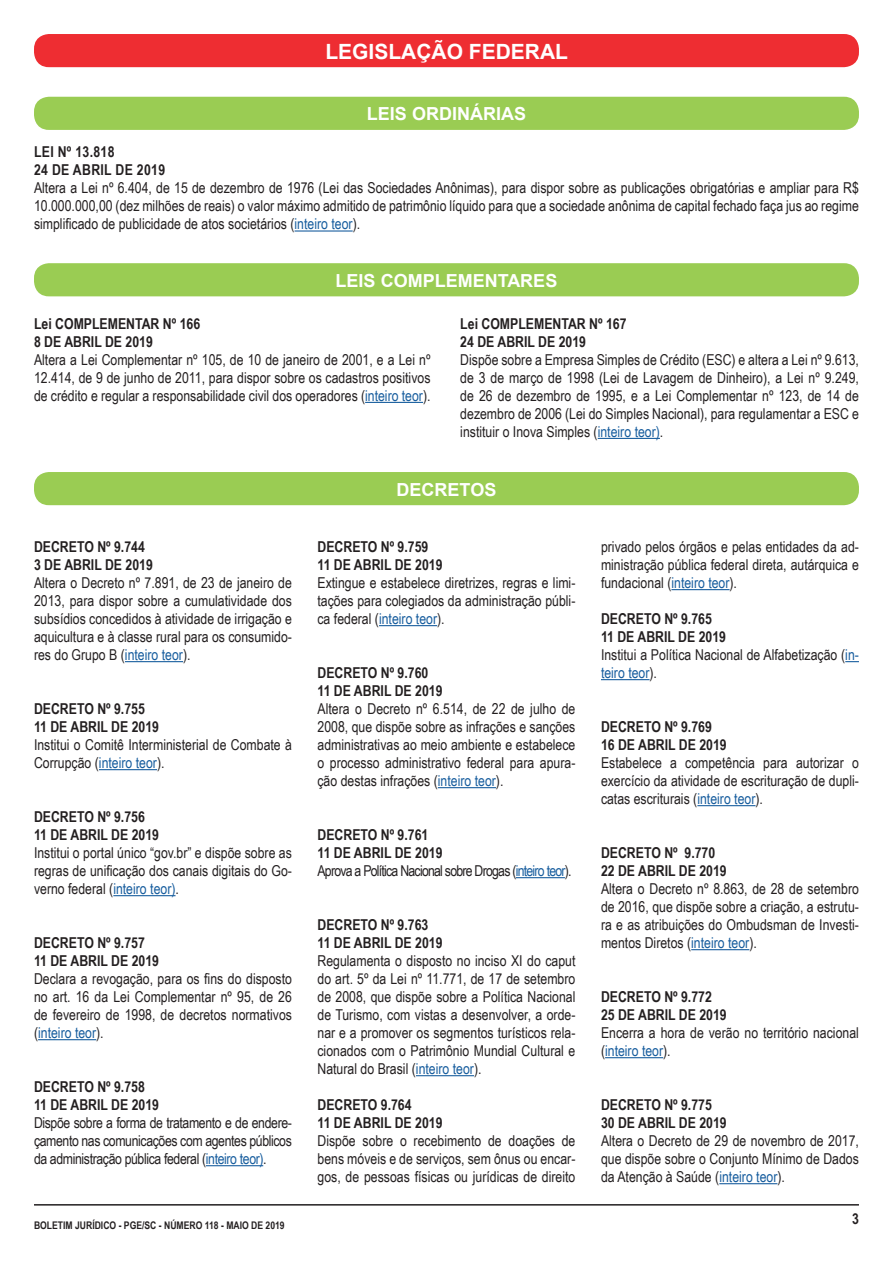
<style>
.page{position:relative;width:893px;height:1263px;background:#fff}
.page>*{position:absolute;margin:0;border:0;box-sizing:border-box;transform-origin:0 0}
.t1{font:700 21px "Arial";color:#fff}
.t2{font:700 18px "Arial";color:#fff}
.t3{font:15px/18px "Arial Narrow";color:#231f20;text-align:justify}
.t4{font:700 15px "Arial Narrow";color:#231f20}
.t5{font:15px "Arial Narrow";letter-spacing:-.05em;color:#231f20}
.t6{font:700 15px "Arial Narrow";letter-spacing:.02em;color:#231f20}
.t7{font:700 10.5px "Arial Narrow";color:#231f20}
.s1{color:#175d9e}
</style>
<div class="page">
<hr style="left:34px;top:1204px;width:825px;height:1px;background:#231f20">
<div style="left:34px;top:34px;width:825px;height:33px;background:#ee2d32;border-radius:15px"></div>
<div style="left:34px;top:472px;width:825px;height:33px;background:#9acc53;border-radius:15px"></div>
<hr style="left:125px;top:661px;width:58px;height:1px;background:#175d9e">
<hr style="left:99px;top:769px;width:58px;height:1px;background:#175d9e">
<hr style="left:113px;top:895px;width:63px;height:1px;background:#175d9e">
<hr style="left:38px;top:1039px;width:58px;height:1px;background:#175d9e">
<hr style="left:206px;top:1165px;width:57px;height:1px;background:#175d9e">
<hr style="left:379px;top:625px;width:58px;height:1px;background:#175d9e">
<hr style="left:438px;top:787px;width:58px;height:1px;background:#175d9e">
<hr style="left:516px;top:877px;width:49px;height:1px;background:#175d9e">
<hr style="left:416px;top:1075px;width:58px;height:1px;background:#175d9e">
<hr style="left:671px;top:589px;width:58px;height:1px;background:#175d9e">
<svg style="left:845px;top:661px;width:14px;height:1px"></svg>
<hr style="left:601px;top:679px;width:48px;height:1px;background:#175d9e">
<hr style="left:697px;top:805px;width:58px;height:1px;background:#175d9e">
<hr style="left:691px;top:949px;width:58px;height:1px;background:#175d9e">
<hr style="left:605px;top:1057px;width:58px;height:1px;background:#175d9e">
<hr style="left:719px;top:1183px;width:58px;height:1px;background:#175d9e">
<hr style="left:295px;top:230px;width:58px;height:2px;background:#175d9e">
<div style="left:34px;top:97px;width:825px;height:33px;background:#9acc53;border-radius:15px"></div>
<div style="left:34px;top:263px;width:825px;height:33px;background:#9acc53;border-radius:15px"></div>
<hr style="left:365px;top:402px;width:58px;height:1px;background:#175d9e">
<hr style="left:598px;top:438px;width:62px;height:1px;background:#175d9e">
<p class="t1" style="left:325px;top:37px;width:244px">LEGISLAÇÃO FEDERAL</p>
<p class="t2" style="left:367px;top:102px;width:161px">LEIS ORDINÁRIAS</p>
<p class="t6" style="left:34px;top:141px;width:82px">LEI Nº 13.818</p>
<p class="t6" style="left:34px;top:159px;width:133px">24 DE ABRIL DE 2019</p>
<p class="t3" style="left:34px;top:179px;width:826px">Altera a Lei nº 6.404, de 15 de dezembro de 1976 (Lei das Sociedades Anônimas), para dispor sobre as publicações obrigatórias e ampliar para R$ 10.000.000,00 (dez milhões de reais) o valor máximo admitido de patrimônio líquido para que a sociedade anônima de capital fechado faça jus ao regime simplificado de publicidade de atos societários (<span class="s1">inteiro teor</span>).</p>
<p class="t2" style="left:336px;top:268px;width:223px">LEIS COMPLEMENTARES</p>
<p class="t4" style="left:34px;top:312px;width:168px">Lei COMPLEMENTAR Nº 166</p>
<p class="t4" style="left:34px;top:330px;width:120px">8 DE ABRIL DE 2019</p>
<p class="t3" style="left:34px;top:350px;width:398px">Altera a Lei Complementar nº 105, de 10 de janeiro de 2001, e a Lei nº 12.414, de 9 de junho de 2011, para dispor sobre os cadastros positivos de crédito e regular a responsabilidade civil dos operadores (<span class="s1">inteiro teor</span>).</p>
<p class="t4" style="left:460px;top:312px;width:168px">Lei COMPLEMENTAR Nº 167</p>
<p class="t4" style="left:460px;top:330px;width:127px">24 DE ABRIL DE 2019</p>
<p class="t3" style="left:460px;top:350px;width:400px">Dispõe sobre a Empresa Simples de Crédito (ESC) e altera a Lei nº 9.613, de 3 de março de 1998 (Lei de Lavagem de Dinheiro), a Lei nº 9.249, de 26 de dezembro de 1995, e a Lei Complementar nº 123, de 14 de dezembro de 2006 (Lei do Simples Nacional), para regulamentar a ESC e instituir o Inova Simples (<span class="s1">inteiro teor)</span>.</p>
<p class="t4" style="left:34px;top:535px;width:112px">DECRETO Nº 9.744</p>
<p class="t4" style="left:34px;top:553px;width:120px">3 DE ABRIL DE 2019</p>
<p class="t3" style="left:34px;top:573px;width:259px">Altera o Decreto nº 7.891, de 23 de janeiro de 2013, para dispor sobre a cumulatividade dos subsídios concedidos à atividade de irrigação e aquicultura e à classe rural para os consumido&shy;res do Grupo B (<span class="s1">inteiro teor</span>).</p>
<p class="t4" style="left:34px;top:697px;width:112px">DECRETO Nº 9.755</p>
<p class="t4" style="left:34px;top:715px;width:127px">11 DE ABRIL DE 2019</p>
<p class="t3" style="left:34px;top:735px;width:259px">Institui o Comitê Interministerial de Combate à<br>Corrupção (<span class="s1">inteiro teor</span>).</p>
<p class="t4" style="left:34px;top:805px;width:112px">DECRETO Nº 9.756</p>
<p class="t4" style="left:34px;top:823px;width:127px">11 DE ABRIL DE 2019</p>
<p class="t3" style="left:34px;top:843px;width:259px">Institui o portal único “gov.br” e dispõe sobre as regras de unificação dos canais digitais do Go&shy;verno federal (<span class="s1">inteiro teor)</span>.</p>
<p class="t4" style="left:34px;top:931px;width:112px">DECRETO Nº 9.757</p>
<p class="t4" style="left:34px;top:949px;width:127px">11 DE ABRIL DE 2019</p>
<p class="t3" style="left:34px;top:969px;width:259px">Declara a revogação, para os fins do disposto no art. 16 da Lei Complementar nº 95, de 26 de fevereiro de 1998, de decretos normativos (<span class="s1">inteiro teor</span>).</p>
<p class="t4" style="left:34px;top:1075px;width:112px">DECRETO Nº 9.758</p>
<p class="t4" style="left:34px;top:1093px;width:127px">11 DE ABRIL DE 2019</p>
<p class="t3" style="left:34px;top:1113px;width:259px">Dispõe sobre a forma de tratamento e de endere&shy;çamento nas comunicações com agentes públicos da administração pública federal (<span class="s1">inteiro teor)</span>.</p>
<p class="t2" style="left:397px;top:477px;width:101px">DECRETOS</p>
<p class="t4" style="left:317px;top:535px;width:112px">DECRETO Nº 9.759</p>
<p class="t4" style="left:317px;top:553px;width:127px">11 DE ABRIL DE 2019</p>
<p class="t3" style="left:317px;top:573px;width:259px">Extingue e estabelece diretrizes, regras e limi&shy;tações para colegiados da administração públi&shy;ca federal (<span class="s1">inteiro teor</span>).</p>
<p class="t4" style="left:317px;top:661px;width:112px">DECRETO Nº 9.760</p>
<p class="t4" style="left:317px;top:679px;width:127px">11 DE ABRIL DE 2019</p>
<p class="t3" style="left:317px;top:699px;width:259px">Altera o Decreto nº 6.514, de 22 de julho de 2008, que dispõe sobre as infrações e sanções administrativas ao meio ambiente e estabelece o processo administrativo federal para apura&shy;ção destas infrações (<span class="s1">inteiro teor</span>).</p>
<p class="t4" style="left:317px;top:823px;width:112px">DECRETO Nº 9.761</p>
<p class="t4" style="left:317px;top:841px;width:127px">11 DE ABRIL DE 2019</p>
<p class="t5" style="left:317px;top:860px;width:256px">Aprova a Política Nacional sobre Drogas (<span class="s1">inteiro teor</span>).</p>
<p class="t4" style="left:317px;top:913px;width:112px">DECRETO Nº 9.763</p>
<p class="t4" style="left:317px;top:931px;width:127px">11 DE ABRIL DE 2019</p>
<p class="t3" style="left:317px;top:951px;width:259px">Regulamenta o disposto no inciso XI do caput do art. 5º da Lei nº 11.771, de 17 de setembro de 2008, que dispõe sobre a Política Nacional de Turismo, com vistas a desenvolver, a orde&shy;nar e a promover os segmentos turísticos rela&shy;cionados com o Patrimônio Mundial Cultural e Natural do Brasil (<span class="s1">inteiro teor</span>).</p>
<p class="t4" style="left:317px;top:1093px;width:96px">DECRETO 9.764</p>
<p class="t4" style="left:317px;top:1111px;width:127px">11 DE ABRIL DE 2019</p>
<p class="t3" style="left:317px;top:1131px;width:259px">Dispõe sobre o recebimento de doações de bens móveis e de serviços, sem ônus ou encar&shy;gos, de pessoas físicas ou jurídicas de direito</p>
<p class="t3" style="left:601px;top:537px;width:259px">privado pelos órgãos e pelas entidades da ad&shy;ministração pública federal direta, autárquica e fundacional (<span class="s1">inteiro teor</span>).</p>
<p class="t4" style="left:601px;top:607px;width:112px">DECRETO Nº 9.765</p>
<p class="t4" style="left:601px;top:625px;width:127px">11 DE ABRIL DE 2019</p>
<p class="t3" style="left:601px;top:645px;width:259px">Institui a Política Nacional de Alfabetização (<span class="s1">in&shy;teiro teor</span>).</p>
<p class="t4" style="left:601px;top:715px;width:112px">DECRETO Nº 9.769</p>
<p class="t4" style="left:601px;top:733px;width:127px">16 DE ABRIL DE 2019</p>
<p class="t3" style="left:601px;top:753px;width:259px">Estabelece a competência para autorizar o exercício da atividade de escrituração de dupli&shy;catas escriturais (<span class="s1">inteiro teor</span>).</p>
<p class="t4" style="left:601px;top:841px;width:116px">DECRETO Nº 9.770</p>
<p class="t4" style="left:601px;top:859px;width:127px">22 DE ABRIL DE 2019</p>
<p class="t3" style="left:601px;top:879px;width:259px">Altera o Decreto nº 8.863, de 28 de setembro de 2016, que dispõe sobre a criação, a estrutu&shy;ra e as atribuições do Ombudsman de Investi&shy;mentos Diretos (<span class="s1">inteiro teor</span>).</p>
<p class="t4" style="left:601px;top:985px;width:112px">DECRETO Nº 9.772</p>
<p class="t4" style="left:601px;top:1003px;width:127px">25 DE ABRIL DE 2019</p>
<p class="t3" style="left:601px;top:1023px;width:259px">Encerra a hora de verão no território nacional (<span class="s1">inteiro teor</span>).</p>
<p class="t4" style="left:601px;top:1093px;width:112px">DECRETO Nº 9.775</p>
<p class="t4" style="left:601px;top:1111px;width:127px">30 DE ABRIL DE 2019</p>
<p class="t3" style="left:601px;top:1131px;width:259px">Altera o Decreto de 29 de novembro de 2017, que dispõe sobre o Conjunto Mínimo de Dados da Atenção à Saúde (<span class="s1">inteiro teor</span>).</p>
<p class="t7" style="left:34px;top:1217px;width:252px">BOLETIM JURÍDICO - PGE/SC - NÚMERO 118 - MAIO DE 2019</p>
<p class="t4" style="left:852px;top:1208px;width:8px">3</p>
</div>
